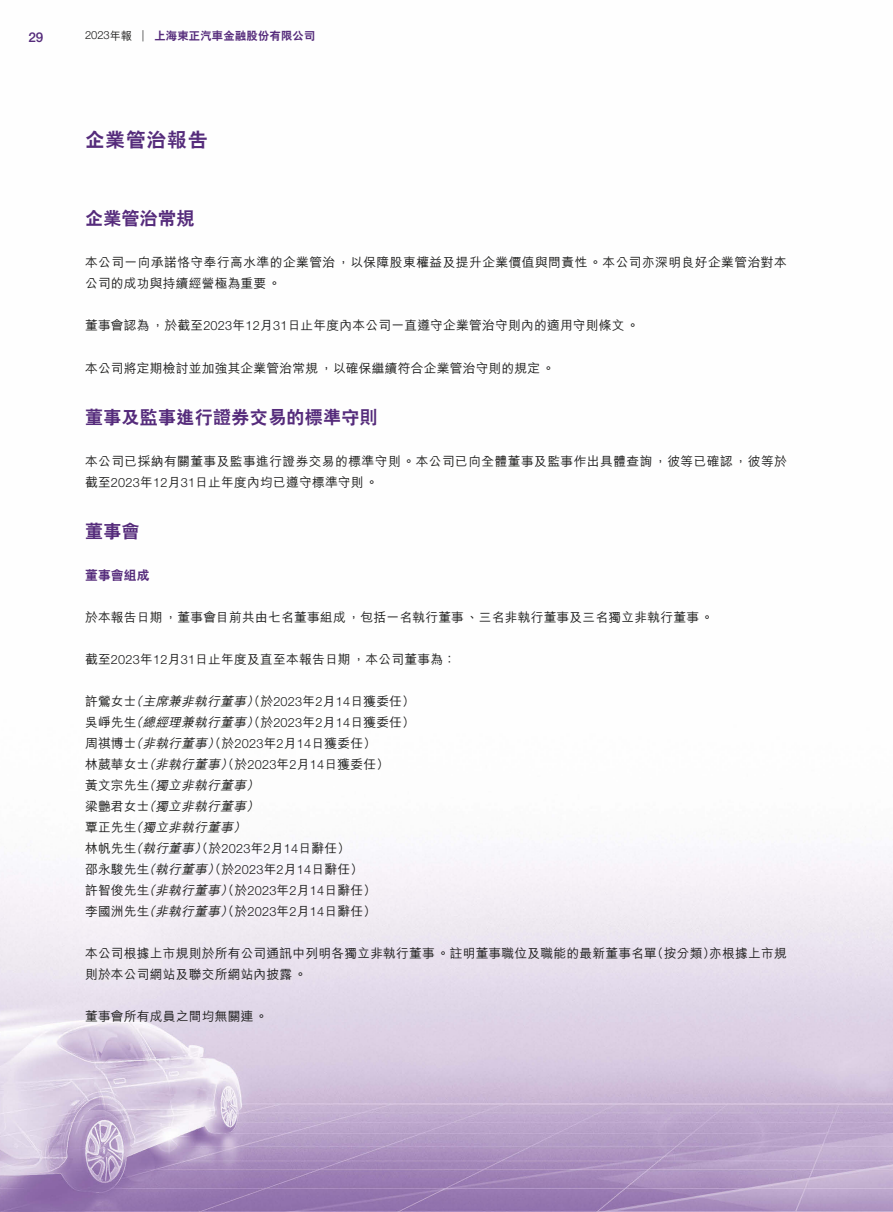
<style>
.page{position:relative;width:893px;height:1212px;background:#fff}
.page>*{position:absolute;margin:0;border:0;box-sizing:border-box;transform-origin:0 0}
.t1{font:800 19.5px "C Hei 2 HK";letter-spacing:.055em;color:#552b7b}
.t2{font:800 18px "C Hei 2 HK";letter-spacing:.015em;color:#552b7b}
.t3{font:500 13.5px "Helvetica Neue LT Std";color:#552b7b}
.t4{font:500 12.75px/21px "M Hei HK";letter-spacing:.015em;color:#1c1c1b}
.t5{font:500 12.75px/21px "M Hei HK";letter-spacing:.035em;color:#1c1c1b}
.t6{font:italic 500 12.75px "M Hei HK";color:#1c1c1b}
.t7{font:800 12.75px "C Hei 2 HK";letter-spacing:.015em;color:#552b7b}
.t8{font:800 11.25px "C Hei 2 HK";letter-spacing:.025em;color:#552b7b}
.t9{font:300 11.25px "Helvetica Neue LT Std";color:#1c1c1b}
.s1{font-family:"M Hei HK";font-weight:500}
.s2{font-family:"Helvetica Neue LT Std";font-weight:300}
.s3{font-style:normal}
.s4{font-style:italic}
</style>
<div class="page">
<img style="left:0;top:843px;width:893px;height:369px">
<p class="t3" style="left:29px;top:29px;width:16px">29</p>
<p class="t9" style="left:85px;top:28px;width:49px">2023<span class="s1">年報</span></p>
<p class="t9" style="left:142px;top:28px;width:4px">|</p>
<p class="t8" style="left:154px;top:28px;width:163px">上海東正汽車金融股份有限公司</p>
<h1 class="t1" style="left:85px;top:127px;width:124px">企業管治報告</h1>
<h2 class="t2" style="left:85px;top:207px;width:111px">企業管治常規</h2>
<p class="t5" style="left:85px;top:251px;width:703px">本公司一向承諾恪守奉行高水準的企業管治，以保障股東權益及提升企業價值與問責性。本公司亦深明良好企業管治對本公司的成功與持續經營極為重要。</p>
<p class="t4" style="left:85px;top:314px;width:556px">董事會認為，於截至<span class="s2">2023</span>年<span class="s2">12</span>月<span class="s2">31</span>日止年度內本公司一直遵守企業管治守則內的適用守則條文。</p>
<p class="t4" style="left:85px;top:356px;width:471px">本公司將定期檢討並加強其企業管治常規，以確保繼續符合企業管治守則的規定。</p>
<h2 class="t2" style="left:85px;top:405px;width:294px">董事及監事進行證券交易的標準守則</h2>
<p class="t5" style="left:85px;top:449px;width:703px">本公司已採納有關董事及監事進行證券交易的標準守則。本公司已向全體董事及監事作出具體查詢，彼等已確認，彼等於截至<span class="s2">2023</span>年<span class="s2">12</span>月<span class="s2">31</span>日止年度內均已遵守標準守則。</p>
<h2 class="t2" style="left:85px;top:519px;width:56px">董事會</h2>
<p class="t7" style="left:85px;top:566px;width:66px">董事會組成</p>
<p class="t4" style="left:85px;top:605px;width:630px">於本報告日期，董事會目前共由七名董事組成，包括一名執行董事、三名非執行董事及三名獨立非執行董事。</p>
<p class="t4" style="left:85px;top:647px;width:372px">截至<span class="s2">2023</span>年<span class="s2">12</span>月<span class="s2">31</span>日止年度及直至本報告日期，本公司董事為：</p>
<p class="t4" style="left:260px;top:689px;width:156px">於<span class="s2">2023</span>年月<span class="s2">2 14</span>日獲委任(</p>
<p class="t6" style="left:85px;top:692px;width:166px"><span class="s3">許鶯女士</span>主席兼非執行董事</p>
<p class="t6" style="left:246px;top:692px;width:18px">）<span class="s3">（</span></p>
<p class="t6" style="left:129px;top:692px;width:18px">（</p>
<p class="t6" style="left:85px;top:713px;width:166px"><span class="s3">吳崢先生</span>總經理兼執行董事</p>
<p class="t4" style="left:260px;top:710px;width:156px">於<span class="s2">2023</span>年月<span class="s2">2 14</span>日獲委任(</p>
<p class="t6" style="left:246px;top:713px;width:18px">）<span class="s3">（</span></p>
<p class="t6" style="left:129px;top:713px;width:18px">（</p>
<p class="t6" style="left:85px;top:734px;width:127px"><span class="s3">周祺博士</span>非執行董事</p>
<p class="t4" style="left:221px;top:731px;width:156px">於<span class="s2">2023</span>年月<span class="s2">2 14</span>日獲委任(</p>
<p class="t6" style="left:207px;top:734px;width:18px">）<span class="s3">（</span></p>
<p class="t6" style="left:129px;top:734px;width:18px">（</p>
<p class="t4" style="left:85px;top:752px;width:140px">林葳華女士<span class="s4">非執行董事</span></p>
<p class="t4" style="left:234px;top:752px;width:156px">於<span class="s2">2023</span>年月<span class="s2">2 14</span>日獲委任(</p>
<p class="t6" style="left:220px;top:755px;width:18px">）<span class="s3">（</span></p>
<p class="t6" style="left:142px;top:755px;width:18px">（</p>
<p class="t6" style="left:85px;top:776px;width:166px"><span class="s3">黃文宗先生</span>獨立非執行董事</p>
<p class="t6" style="left:246px;top:776px;width:18px">(</p>
<p class="t6" style="left:142px;top:776px;width:18px">（</p>
<p class="t6" style="left:85px;top:797px;width:166px"><span class="s3">梁艷君女士</span>獨立非執行董事</p>
<p class="t6" style="left:246px;top:797px;width:18px">(</p>
<p class="t6" style="left:142px;top:797px;width:18px">（</p>
<p class="t6" style="left:85px;top:818px;width:153px"><span class="s3">覃正先生</span>獨立非執行董事</p>
<p class="t6" style="left:233px;top:818px;width:18px">(</p>
<p class="t6" style="left:129px;top:818px;width:18px">（</p>
<p class="t4" style="left:209px;top:836px;width:143px">於<span class="s2">2023</span>年月<span class="s2">2 14</span>日辭任(</p>
<p class="t4" style="left:85px;top:836px;width:114px">林帆先生<span class="s4">執行董事</span></p>
<p class="t6" style="left:194px;top:839px;width:18px">）<span class="s3">（</span></p>
<p class="t6" style="left:129px;top:839px;width:18px">（</p>
<p class="t4" style="left:221px;top:857px;width:143px">於<span class="s2">2023</span>年月<span class="s2">2 14</span>日辭任(</p>
<p class="t4" style="left:85px;top:857px;width:127px">邵永駿先生<span class="s4">執行董事</span></p>
<p class="t6" style="left:207px;top:860px;width:18px">）<span class="s3">（</span></p>
<p class="t6" style="left:142px;top:860px;width:18px">（</p>
<p class="t4" style="left:234px;top:878px;width:143px">於<span class="s2">2023</span>年月<span class="s2">2 14</span>日辭任(</p>
<p class="t4" style="left:85px;top:878px;width:140px">許智俊先生<span class="s4">非執行董事</span></p>
<p class="t6" style="left:220px;top:881px;width:18px">）<span class="s3">（</span></p>
<p class="t6" style="left:142px;top:881px;width:18px">（</p>
<p class="t4" style="left:234px;top:899px;width:143px">於<span class="s2">2023</span>年月<span class="s2">2 14</span>日辭任(</p>
<p class="t4" style="left:85px;top:899px;width:140px">李國洲先生<span class="s4">非執行董事</span></p>
<p class="t6" style="left:220px;top:902px;width:18px">）<span class="s3">（</span></p>
<p class="t6" style="left:142px;top:902px;width:18px">（</p>
<p class="t4" style="left:85px;top:941px;width:573px">本公司根據上市規則於所有公司通訊中列明各獨立非執行董事。註明董事職位及職能的最新董事名單則於本公司網站及聯交所網站內披露。</p>
<p class="t4" style="left:85px;top:1004px;width:184px">董事會所有成員之間均無關連。</p>
<p class="t4" style="left:709px;top:941px;width:79px">亦根據上市規</p>
<p class="t4" style="left:651px;top:941px;width:66px">（按分類）</p>
</div>
